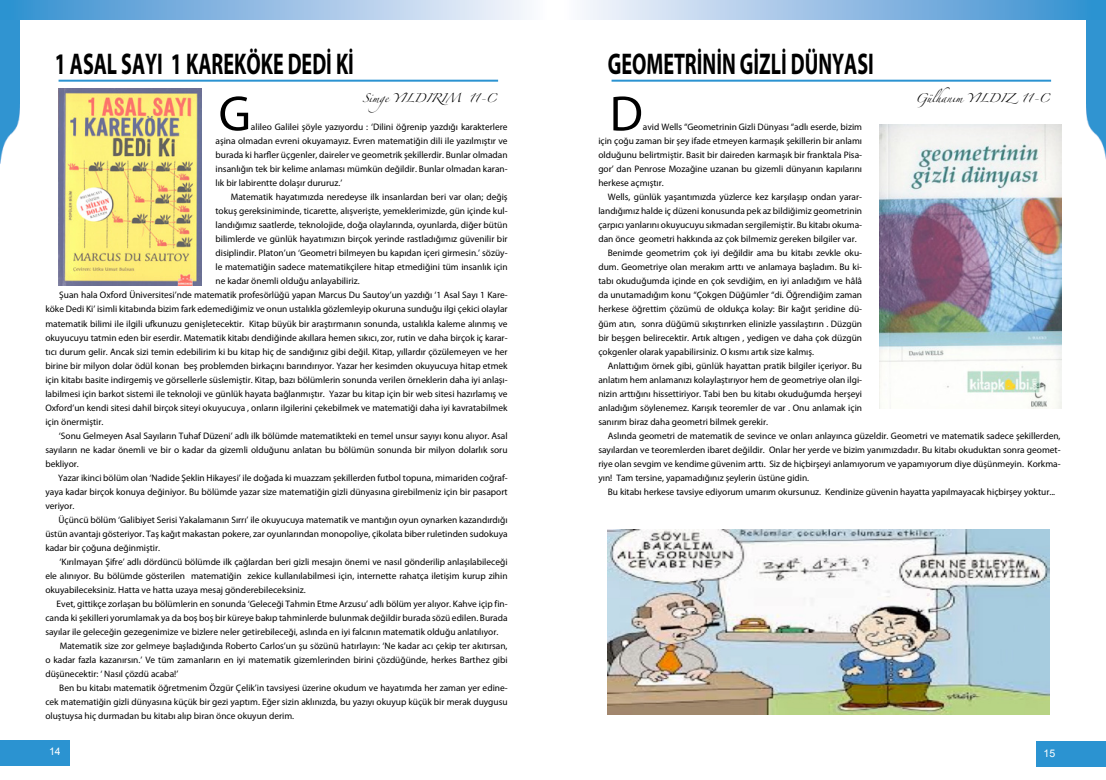
<style>
.page{position:relative;width:1106px;height:780px;background:#fff}
.page>*{position:absolute;margin:0;border:0;box-sizing:border-box;transform-origin:0 0}
.t1{font:50px "Myriad Pro";color:#000}
.t2{font:700 30px "Myriad Pro";color:#000;scale:.67 1}
.t3{font:10.5px "Arial";color:#fff}
.t4{font:9.4px/14px "Myriad Pro";color:#000;text-align:justify}
.t5{font:8px "Zapfino";color:#000}
</style>
<div class="page">
<div style="left:1036px;top:741px;width:70px;height:25px;background:#2b93d1"></div>
<img style="left:1086px;top:19px;width:20px;height:140px">
<div style="left:553px;top:0;width:553px;height:19px;background:linear-gradient(to right,#fff9fd,#318bcf)"></div>
<div style="left:0;top:740px;width:70px;height:25px;background:#2b93d1"></div>
<img style="left:0;top:19px;width:19px;height:145px">
<div style="left:0;top:0;width:553px;height:19px;background:linear-gradient(to right,#328ccf,#fff8fd)"></div>
<hr style="left:59px;top:80px;width:439px;height:2px;background:#2b93d1">
<img style="left:58px;top:89px;width:144px;height:196px">
<img style="left:607px;top:529px;width:442px;height:185px">
<hr style="left:611px;top:80px;width:440px;height:2px;background:#2b93d1">
<img style="left:879px;top:124px;width:182px;height:284px">
<h2 class="t2" style="left:55px;top:45px;width:448px">1 ASAL SAYI 1 KAREKÖKE DEDİ Kİ</h2>
<h2 class="t2" style="left:607px;top:45px;width:399px">GEOMETRİNİN GİZLİ DÜNYASI</h2>
<p class="t5" style="left:362px;top:95px;width:135px">Simge YILDIRIM 11-C</p>
<h1 class="t1" style="left:219px;top:83px;width:34px">G</h1>
<p class="t4" style="left:215px;top:120px;width:294px;text-indent:35px">alileo Galilei şöyle yazıyordu : ‘Dilini öğrenip yazdığı karakterlere aşina olmadan evreni okuyamayız. Evren matematiğin dili ile yazılmıştır ve burada ki harfler üçgenler, daireler ve geometrik şekillerdir. Bunlar olmadan insanlığın tek bir kelime anlaması mümkün değildir. Bunlar olmadan karan&shy;lık bir labirentte dolaşır dururuz.’</p>
<p class="t4" style="left:231px;top:190px;width:278px">Matematik hayatımızda neredeyse ilk insanlardan beri var olan; değiş</p>
<p class="t4" style="left:215px;top:204px;width:293px">tokuş gereksiniminde, ticarette, alışverişte, yemeklerimizde, gün içinde kul-</p>
<p class="t4" style="left:215px;top:218px;width:293px">landığımız saatlerde, teknolojide, doğa olaylarında, oyunlarda, diğer bütün</p>
<p class="t4" style="left:215px;top:232px;width:293px">bilimlerde ve günlük hayatımızın birçok yerinde rastladığımız güvenilir bir</p>
<p class="t4" style="left:215px;top:246px;width:293px">disiplindir. Platon’un ‘Geometri bilmeyen bu kapıdan içeri girmesin.’ sözüy-</p>
<p class="t4" style="left:215px;top:260px;width:293px">le matematiğin sadece matematikçilere hitap etmediğini tüm insanlık için</p>
<p class="t4" style="left:215px;top:274px;width:146px">ne kadar önemli olduğu anlayabiliriz.</p>
<p class="t4" style="left:59px;top:288px;width:450px">Şuan hala Oxford Üniversitesi’nde matematik profesörlüğü yapan Marcus Du Sautoy’un yazdığı ‘1 Asal Sayı 1 Kare-</p>
<p class="t4" style="left:45px;top:302px;width:464px">köke Dedi Ki’ isimli kitabında bizim fark edemediğimiz ve onun ustalıkla gözlemleyip okuruna sunduğu ilgi çekici olaylar</p>
<p class="t4" style="left:45px;top:316px;width:464px">matematik bilimi ile ilgili ufkunuzu genişletecektir. Kitap büyük bir araştırmanın sonunda, ustalıkla kaleme alınmış ve</p>
<p class="t4" style="left:45px;top:330px;width:464px">okuyucuyu tatmin eden bir eserdir. Matematik kitabı dendiğinde akıllara hemen sıkıcı, zor, rutin ve daha birçok iç karar-</p>
<p class="t4" style="left:45px;top:344px;width:464px">tıcı durum gelir. Ancak sizi temin edebilirim ki bu kitap hiç de sandığınız gibi değil. Kitap, yıllardır çözülemeyen ve her</p>
<p class="t4" style="left:45px;top:358px;width:464px">birine bir milyon dolar ödül konan beş problemden birkaçını barındırıyor. Yazar her kesimden okuyucuya hitap etmek</p>
<p class="t4" style="left:45px;top:372px;width:464px">için kitabı basite indirgemiş ve görsellerle süslemiştir. Kitap, bazı bölümlerin sonunda verilen örneklerin daha iyi anlaşı-</p>
<p class="t4" style="left:45px;top:386px;width:464px">labilmesi için barkot sistemi ile teknoloji ve günlük hayata bağlanmıştır. Yazar bu kitap için bir web sitesi hazırlamış ve</p>
<p class="t4" style="left:45px;top:400px;width:463px">Oxford’un kendi sitesi dahil birçok siteyi okuyucuya , onların ilgilerini çekebilmek ve matematiği daha iyi kavratabilmek</p>
<p class="t4" style="left:45px;top:414px;width:60px">için önermiştir.</p>
<p class="t4" style="left:59px;top:428px;width:450px">‘Sonu Gelmeyen Asal Sayıların Tuhaf Düzeni’ adlı ilk bölümde matematikteki en temel unsur sayıyı konu alıyor. Asal</p>
<p class="t4" style="left:45px;top:442px;width:463px">sayıların ne kadar önemli ve bir o kadar da gizemli olduğunu anlatan bu bölümün sonunda bir milyon dolarlık soru</p>
<p class="t4" style="left:45px;top:456px;width:35px">bekliyor.</p>
<p class="t4" style="left:58px;top:470px;width:451px">Yazar ikinci bölüm olan ‘Nadide Şeklin Hikayesi’ ile doğada ki muazzam şekillerden futbol topuna, mimariden coğraf-</p>
<p class="t4" style="left:45px;top:484px;width:464px">yaya kadar birçok konuya değiniyor. Bu bölümde yazar size matematiğin gizli dünyasına girebilmeniz için bir pasaport</p>
<p class="t4" style="left:45px;top:498px;width:31px">veriyor.</p>
<p class="t4" style="left:58px;top:512px;width:450px">Üçüncü bölüm ‘Galibiyet Serisi Yakalamanın Sırrı’ ile okuyucuya matematik ve mantığın oyun oynarken kazandırdığı</p>
<p class="t4" style="left:45px;top:526px;width:464px">üstün avantajı gösteriyor. Taş kağıt makastan pokere, zar oyunlarından monopoliye, çikolata biber ruletinden sudokuya</p>
<p class="t4" style="left:45px;top:540px;width:116px">kadar bir çoğuna değinmiştir.</p>
<p class="t4" style="left:60px;top:554px;width:449px">‘Kırılmayan Şifre’ adlı dördüncü bölümde ilk çağlardan beri gizli mesajın önemi ve nasıl gönderilip anlaşılabileceği</p>
<p class="t4" style="left:45px;top:568px;width:464px">ele alınıyor. Bu bölümde gösterilen matematiğin zekice kullanılabilmesi için, internette rahatça iletişim kurup zihin</p>
<p class="t4" style="left:45px;top:582px;width:262px">okuyabileceksiniz. Hatta ve hatta uzaya mesaj gönderebileceksiniz.</p>
<p class="t4" style="left:57px;top:596px;width:452px">Evet, gittikçe zorlaşan bu bölümlerin en sonunda ‘Geleceği Tahmin Etme Arzusu’ adlı bölüm yer alıyor. Kahve içip fin-</p>
<p class="t4" style="left:45px;top:610px;width:464px">canda ki şekilleri yorumlamak ya da boş boş bir küreye bakıp tahminlerde bulunmak değildir burada sözü edilen. Burada</p>
<p class="t4" style="left:45px;top:624px;width:454px">sayılar ile geleceğin gezegenimize ve bizlere neler getirebileceği, aslında en iyi falcının matematik olduğu anlatılıyor.</p>
<p class="t4" style="left:60px;top:638px;width:449px">Matematik size zor gelmeye başladığında Roberto Carlos’un şu sözünü hatırlayın: ‘Ne kadar acı çekip ter akıtırsan,</p>
<p class="t4" style="left:45px;top:652px;width:464px">o kadar fazla kazanırsın.’ Ve tüm zamanların en iyi matematik gizemlerinden birini çözdüğünde, herkes Barthez gibi</p>
<p class="t4" style="left:45px;top:666px;width:134px">düşünecektir: ‘ Nasıl çözdü acaba!’</p>
<p class="t4" style="left:59px;top:680px;width:450px">Ben bu kitabı matematik öğretmenim Özgür Çelik’in tavsiyesi üzerine okudum ve hayatımda her zaman yer edine-</p>
<p class="t4" style="left:45px;top:694px;width:464px">cek matematiğin gizli dünyasına küçük bir gezi yaptım. Eğer sizin aklınızda, bu yazıyı okuyup küçük bir merak duygusu</p>
<p class="t4" style="left:45px;top:708px;width:250px">oluştuysa hiç durmadan bu kitabı alıp biran önce okuyun derim.</p>
<p class="t5" style="left:915px;top:95px;width:135px">Gülhanım YILDIZ 11-C</p>
<h1 class="t1" style="left:609px;top:83px;width:35px">D</h1>
<p class="t4" style="left:598px;top:120px;width:265px;text-indent:45px">avid Wells “Geometrinin Gizli Dünyası “adlı eserde, bizim için çoğu zaman bir şey ifade etmeyen karmaşık şekillerin bir anlamı olduğunu belirtmiştir. Basit bir daireden karmaşık bir franktala Pisa&shy;gor’ dan Penrose Mozağine uzanan bu gizemli dünyanın kapılarını herkese açmıştır.</p>
<p class="t4" style="left:607px;top:190px;width:256px">Wells, günlük yaşantımızda yüzlerce kez karşılaşıp ondan yarar-</p>
<p class="t4" style="left:598px;top:204px;width:265px">landığımız halde iç düzeni konusunda pek az bildiğimiz geometrinin</p>
<p class="t4" style="left:598px;top:218px;width:265px">çarpıcı yanlarını okuyucuyu sıkmadan sergilemiştir. Bu kitabı okuma-</p>
<p class="t4" style="left:598px;top:232px;width:260px">dan önce geometri hakkında az çok bilmemiz gereken bilgiler var.</p>
<p class="t4" style="left:607px;top:246px;width:256px">Benimde geometrim çok iyi değildir ama bu kitabı zevkle oku-</p>
<p class="t4" style="left:598px;top:260px;width:265px">dum. Geometriye olan merakım arttı ve anlamaya başladım. Bu ki-</p>
<p class="t4" style="left:598px;top:274px;width:265px">tabı okuduğumda içinde en çok sevdiğim, en iyi anladığım ve hâlâ</p>
<p class="t4" style="left:598px;top:288px;width:265px">da unutamadığım konu “Çokgen Düğümler “di. Öğrendiğim zaman</p>
<p class="t4" style="left:598px;top:302px;width:265px">herkese öğrettim çözümü de oldukça kolay: Bir kağıt şeridine dü-</p>
<p class="t4" style="left:598px;top:316px;width:265px">ğüm atın, sonra düğümü sıkıştırırken elinizle yassılaştırın . Düzgün</p>
<p class="t4" style="left:598px;top:330px;width:265px">bir beşgen belirecektir. Artık altıgen , yedigen ve daha çok düzgün</p>
<p class="t4" style="left:598px;top:344px;width:217px">çokgenler olarak yapabilirsiniz. O kısmı artık size kalmış.</p>
<p class="t4" style="left:607px;top:358px;width:256px">Anlattığım örnek gibi, günlük hayattan pratik bilgiler içeriyor. Bu</p>
<p class="t4" style="left:598px;top:372px;width:265px">anlatım hem anlamanızı kolaylaştırıyor hem de geometriye olan ilgi-</p>
<p class="t4" style="left:598px;top:386px;width:265px">nizin arttığını hissettiriyor. Tabi ben bu kitabı okuduğumda herşeyi</p>
<p class="t4" style="left:598px;top:400px;width:265px">anladığım söylenemez. Karışık teoremler de var . Onu anlamak için</p>
<p class="t4" style="left:598px;top:414px;width:171px">sanırım biraz daha geometri bilmek gerekir.</p>
<p class="t4" style="left:607px;top:428px;width:454px">Aslında geometri de matematik de sevince ve onları anlayınca güzeldir. Geometri ve matematik sadece şekillerden,</p>
<p class="t4" style="left:598px;top:442px;width:464px">sayılardan ve teoremlerden ibaret değildir. Onlar her yerde ve bizim yanımızdadır. Bu kitabı okuduktan sonra geomet-</p>
<p class="t4" style="left:598px;top:456px;width:464px">riye olan sevgim ve kendime güvenim arttı. Siz de hiçbirşeyi anlamıyorum ve yapamıyorum diye düşünmeyin. Korkma-</p>
<p class="t4" style="left:598px;top:470px;width:212px">yın! Tam tersine, yapamadığınız şeylerin üstüne gidin.</p>
<p class="t4" style="left:607px;top:484px;width:449px">Bu kitabı herkese tavsiye ediyorum umarım okursunuz. Kendinize güvenin hayatta yapılmayacak hiçbirşey yoktur...</p>
<p class="t3" style="left:49px;top:744px;width:13px">14</p>
<p class="t3" style="left:1043px;top:746px;width:13px">15</p>
</div>
